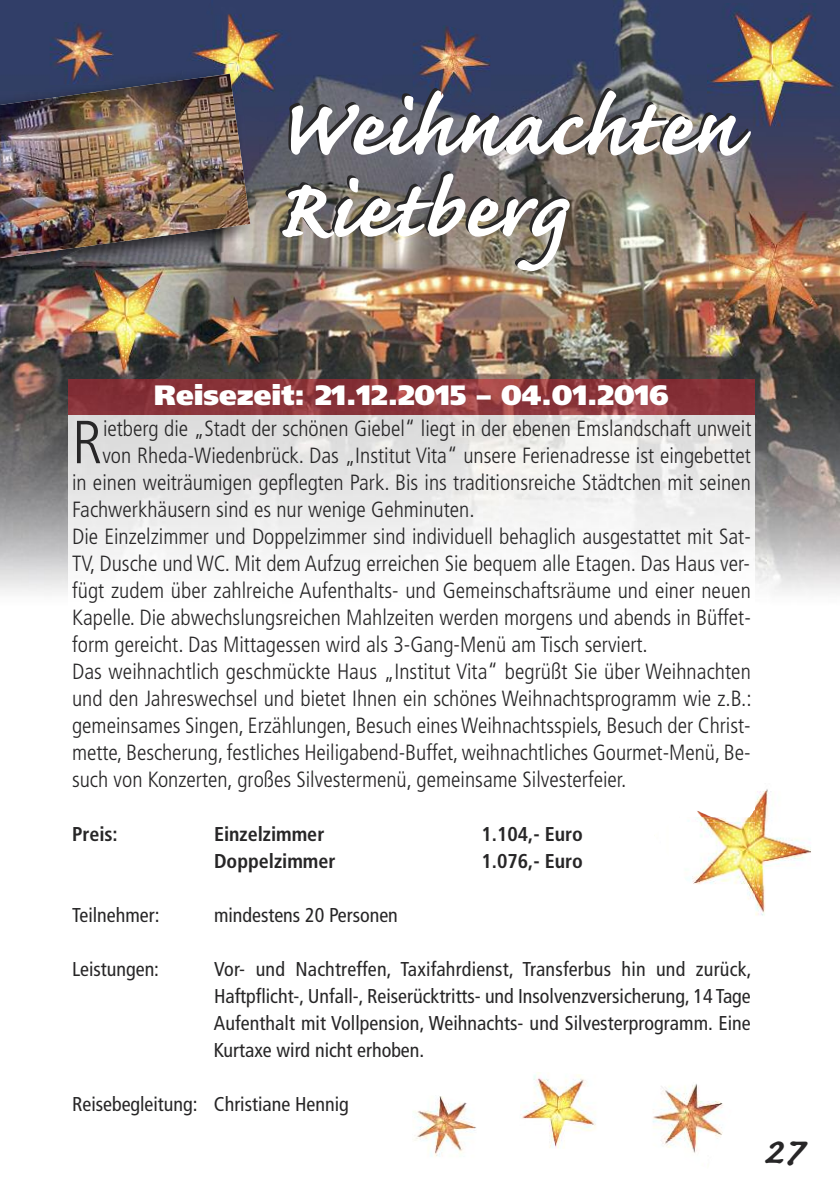
<style>
.page{position:relative;width:840px;height:1191px;background:#fff}
.page>*{position:absolute;margin:0;border:0;box-sizing:border-box;transform-origin:0 0}
.t1{font:700 104px/82px "Caflisch Script";letter-spacing:.01em;color:#fff}
.t2{font:300 condensed 60.6px "Frutiger";color:#272627}
.t3{font:700 48px "Caflisch Script";color:#272627}
.t4{font:900 28px "Frutiger";color:#fff}
.t5{font:300 condensed 22px "Frutiger";color:#272627}
.t6{font:condensed 20px/27px "Frutiger";color:#272627;text-align:justify}
.t7{font:700 condensed 20px "Frutiger";color:#272627}
</style>
<div class="page">
<img style="left:0;top:0;width:839px;height:594px">
<img style="left:68px;top:380px;width:686px;height:214px">
<img style="left:733px;top:211px;width:106px;height:124px">
<img style="left:709px;top:211px;width:24px;height:108px">
<img style="left:412px;top:25px;width:78px;height:77px">
<img style="left:425px;top:88px;width:16px;height:2px">
<img style="left:412px;top:90px;width:31px;height:12px">
<img style="left:200px;top:295px;width:78px;height:77px">
<img style="left:50px;top:22px;width:64px;height:48px">
<img style="left:413px;top:1096px;width:63px;height:61px">
<img style="left:653px;top:1083px;width:70px;height:70px">
<img style="left:707px;top:3px;width:132px;height:128px">
<img style="left:182px;top:0;width:120px;height:123px">
<img style="left:67px;top:288px;width:122px;height:90px">
<img style="left:688px;top:789px;width:123px;height:127px">
<img style="left:688px;top:789px;width:66px;height:28px">
<img style="left:687px;top:822px;width:67px;height:94px">
<img style="left:522px;top:1072px;width:74px;height:76px">
<img style="left:697px;top:326px;width:47px;height:40px">
<img style="left:709px;top:319px;width:29px;height:16px">
<img style="left:0;top:70px;width:262px;height:213px">
<img style="left:176px;top:63px;width:67px;height:11px">
<img style="left:0;top:259px;width:250px;height:29px">
<img style="left:0;top:74px;width:250px;height:185px">
<p class="t1" style="left:275px;top:77px;width:464px">Weihnachten<br>Rietberg</p>
<p class="t4" style="left:154px;top:383px;width:515px">Reisezeit: 21.12.2015 – 04.01.2016</p>
<p class="t2" style="left:72px;top:418px;width:32px">R</p>
<p class="t5" style="left:103px;top:420px;width:649px">ietberg die „Stadt der schönen Giebel“ liegt in der ebenen Emslandschaft unweit</p>
<p class="t5" style="left:102px;top:447px;width:649px">von Rheda-Wiedenbrück. Das „Institut Vita“ unsere Ferienadresse ist eingebettet</p>
<p class="t5" style="left:72px;top:474px;width:680px">in einen weiträumigen gepflegten Park. Bis ins traditionsreiche Städtchen mit seinen</p>
<p class="t5" style="left:72px;top:501px;width:404px">Fachwerkhäusern sind es nur wenige Gehminuten.</p>
<p class="t5" style="left:72px;top:528px;width:679px">Die Einzelzimmer und Doppelzimmer sind individuell behaglich ausgestattet mit Sat-</p>
<p class="t5" style="left:72px;top:555px;width:678px">TV, Dusche und WC. Mit dem Aufzug erreichen Sie bequem alle Etagen. Das Haus ver-</p>
<p class="t5" style="left:72px;top:582px;width:680px">fügt zudem über zahlreiche Aufenthalts- und Gemeinschaftsräume und einer neuen</p>
<p class="t5" style="left:72px;top:609px;width:679px">Kapelle. Die abwechslungsreichen Mahlzeiten werden morgens und abends in Büffet-</p>
<p class="t5" style="left:72px;top:636px;width:577px">form gereicht. Das Mittagessen wird als 3-Gang-Menü am Tisch serviert.</p>
<p class="t5" style="left:72px;top:663px;width:679px">Das weihnachtlich geschmückte Haus „Institut Vita“ begrüßt Sie über Weihnachten</p>
<p class="t5" style="left:72px;top:690px;width:680px">und den Jahreswechsel und bietet Ihnen ein schönes Weihnachtsprogramm wie z.B.:</p>
<p class="t5" style="left:72px;top:717px;width:679px">gemeinsames Singen, Erzählungen, Besuch eines Weihnachtsspiels, Besuch der Christ-</p>
<p class="t5" style="left:72px;top:744px;width:679px">mette, Bescherung, festliches Heiligabend-Buffet, weihnachtliches Gourmet-Menü, Be-</p>
<p class="t5" style="left:72px;top:771px;width:555px">such von Konzerten, großes Silvestermenü, gemeinsame Silvesterfeier.</p>
<p class="t7" style="left:72px;top:826px;width:47px">Preis:</p>
<p class="t7" style="left:214px;top:826px;width:112px">Einzelzimmer</p>
<p class="t7" style="left:481px;top:826px;width:103px">1.104,- Euro</p>
<p class="t7" style="left:214px;top:853px;width:123px">Doppelzimmer</p>
<p class="t7" style="left:481px;top:853px;width:103px">1.076,- Euro</p>
<p class="t6" style="left:72px;top:903px;width:89px">Teilnehmer:</p>
<p class="t6" style="left:214px;top:903px;width:185px">mindestens 20 Personen</p>
<p class="t6" style="left:72px;top:957px;width:88px">Leistungen:</p>
<p class="t6" style="left:214px;top:957px;width:539px">Vor- und Nachtreffen, Taxifahrdienst, Transferbus hin und zurück, Haftpflicht-, Unfall-, Reiserücktritts- und Insolvenzversicherung, 14 Tage Aufenthalt mit Vollpension, Weihnachts- und Silvesterprogramm. Eine Kurtaxe wird nicht erhoben.</p>
<p class="t6" style="left:72px;top:1092px;width:278px">Reisebegleitung: Christiane Hennig</p>
<p class="t3" style="left:763px;top:1118px;width:41px">27</p>
</div>
